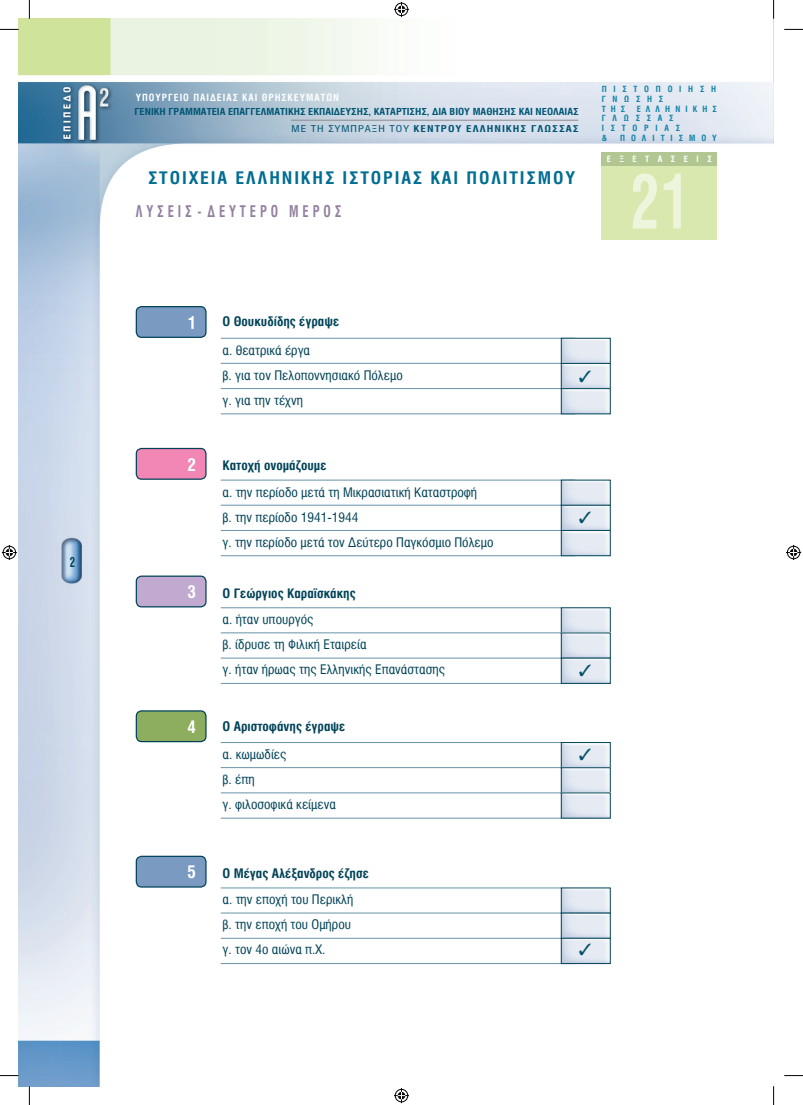
<style>
.page{position:relative;width:803px;height:1105px;background:#fff}
.page>*{position:absolute;margin:0;border:0;box-sizing:border-box;transform-origin:0 0}
.t1{font:700 75px "Mg Helvetica Cond";color:#eef5dd;scale:.8 1}
.t2{font:700 17.5px "Mg Helvetica Cond";letter-spacing:.1em;color:#006d92;scale:1.05 1}
.t3{font:700 17.5px "Mg Helvetica Cond";color:#fff}
.t4{font:700 16.25px "Mg Helvetica Cond";letter-spacing:.3em;color:#92809f;scale:.8 1}
.t5{font:700 13.75px "Mg Helvetica Cond";color:#004358;scale:.8 1}
.t6{font:13.12px/25px "Mg Helvetica Cond";color:#004358;scale:1.05 1}
.t7{font:700 13.12px "Mg Helvetica Cond";color:#004358;scale:1.05 1}
.t8{font:700 10px "Mg Helvetica Cond";letter-spacing:.1em;color:#fff}
.t9{font:700 9.75px "Mg Helvetica Cond";color:#005674;scale:1.11 1}
.t10{font:700 9.5px "Mg Helvetica Cond";letter-spacing:.085em;color:#005472;scale:1.2 1}
.t11{font:700 8.75px "Mg Helvetica Cond";letter-spacing:.97em;color:#fff}
.t12{font:700 8.62px/9.6px "Mg Helvetica Cond";letter-spacing:.78em;color:#0f83a6}
.t13{font:700 8.62px "Mg Helvetica Cond";letter-spacing:.69em;color:#0f83a6}
.s1{font-weight:400}
</style>
<div class="page">
<img style="left:19px;top:19px;width:754px;height:1066px">
<div style="left:136px;top:306px;width:70px;height:31px;background:#7a9ac2;border-radius:5px"></div>
<div style="left:136px;top:306px;width:71px;height:32px;border:1px solid #004358;border-radius:5px"></div>
<hr style="left:221px;top:363px;width:354px;height:1px;background:#6894a8">
<hr style="left:221px;top:338px;width:354px;height:1px;background:#6894a8">
<hr style="left:221px;top:388px;width:354px;height:1px;background:#6894a8">
<hr style="left:221px;top:413px;width:354px;height:1px;background:#6894a8">
<div style="left:136px;top:448px;width:70px;height:31px;background:#f287b6;border-radius:5px"></div>
<div style="left:136px;top:447px;width:71px;height:32px;border:1px solid #004358;border-radius:5px"></div>
<hr style="left:221px;top:504px;width:354px;height:1px;background:#6894a8">
<hr style="left:221px;top:479px;width:354px;height:1px;background:#6894a8">
<hr style="left:221px;top:530px;width:354px;height:1px;background:#6894a8">
<hr style="left:221px;top:555px;width:354px;height:1px;background:#6894a8">
<div style="left:136px;top:576px;width:70px;height:30px;background:#c2a9d0;border-radius:5px"></div>
<div style="left:136px;top:575px;width:71px;height:32px;border:1px solid #004358;border-radius:5px"></div>
<hr style="left:221px;top:632px;width:354px;height:1px;background:#6894a8">
<hr style="left:221px;top:607px;width:354px;height:1px;background:#6894a8">
<hr style="left:221px;top:657px;width:354px;height:1px;background:#6894a8">
<hr style="left:221px;top:682px;width:354px;height:1px;background:#6894a8">
<div style="left:136px;top:856px;width:70px;height:30px;background:#7a9ac2;border-radius:5px"></div>
<div style="left:136px;top:855px;width:71px;height:32px;border:1px solid #004358;border-radius:5px"></div>
<hr style="left:221px;top:912px;width:354px;height:1px;background:#6894a8">
<hr style="left:221px;top:887px;width:354px;height:1px;background:#6894a8">
<hr style="left:221px;top:937px;width:354px;height:1px;background:#6894a8">
<hr style="left:221px;top:962px;width:354px;height:1px;background:#6894a8">
<div style="left:136px;top:710px;width:70px;height:31px;background:#8eae5f;border-radius:5px"></div>
<div style="left:136px;top:710px;width:71px;height:32px;border:1px solid #004358;border-radius:5px"></div>
<hr style="left:221px;top:767px;width:354px;height:1px;background:#6894a8">
<hr style="left:221px;top:742px;width:354px;height:1px;background:#6894a8">
<hr style="left:221px;top:792px;width:354px;height:1px;background:#6894a8">
<hr style="left:221px;top:817px;width:354px;height:1px;background:#6894a8">
<div style="left:602px;top:152px;width:115px;height:17px;background:#b1c691"></div>
<div style="left:602px;top:166px;width:115px;height:73px;background:#d9e8ae"></div>
<hr style="left:291px;top:120px;width:287px;height:1px;background:#8a8c8f">
<svg style="left:0;top:29px;width:19px;height:1px"></svg>
<svg style="left:784px;top:29px;width:19px;height:1px"></svg>
<svg style="left:29px;top:0;width:1px;height:19px"></svg>
<svg style="left:29px;top:1085px;width:1px;height:19px"></svg>
<svg style="left:773px;top:0;width:1px;height:19px"></svg>
<svg style="left:773px;top:1086px;width:1px;height:18px"></svg>
<svg style="left:394px;top:2px;width:15px;height:15px"></svg>
<svg style="left:394px;top:1088px;width:15px;height:14px"></svg>
<svg style="left:2px;top:545px;width:15px;height:15px"></svg>
<svg style="left:786px;top:545px;width:15px;height:15px"></svg>
<svg style="left:561px;top:337px;width:50px;height:77px"></svg>
<svg style="left:561px;top:479px;width:50px;height:77px"></svg>
<svg style="left:561px;top:607px;width:50px;height:76px"></svg>
<svg style="left:561px;top:741px;width:50px;height:77px"></svg>
<svg style="left:561px;top:887px;width:50px;height:76px"></svg>
<p class="t5" style="left:70px;top:554px;width:8px">2</p>
<p class="t8" style="left:136px;top:91px;width:205px">YΠΟΥΡΓΕΙΟ ΠΑΙΔΕΙΑΣ ΚΑΙ ΘΡΗΣΚΕΥΜΑΤΩΝ</p>
<p class="t9" style="left:134px;top:106px;width:402px">ΓΕΝΙΚΗ ΓΡΑΜΜΑΤΕΙΑ ΕΠΑΓΓΕΛΜΑΤΙΚΗΣ ΕΚΠΑΙΔΕΥΣΗΣ, ΚΑΤΑΡΤΙΣΗΣ, ΔΙΑ ΒΙΟΥ ΜΑΘΗΣΗΣ ΚΑΙ ΝΕΟΛΑΙΑΣ</p>
<p class="t10" style="left:291px;top:123px;width:241px"><span class="s1">ΜΕ ΤΗ ΣΥΜΠΡΑΞΗ ΤΟΥ</span> ΚΕΝΤΡΟΥ ΕΛΛΗΝΙΚΗΣ ΓΛΩΣΣΑΣ</p>
<p class="t12" style="left:602px;top:85px;width:116px">ΠΙΣΤΟΠΟΙΗΣΗ<br>ΓΝΩΣΗΣ<br>ΤΗΣ</p>
<p class="t12" style="left:602px;top:104px;width:117px;text-indent:35px">ΕΛΛΗΝΙΚΗΣ<br>ΓΛΩΣΣΑΣ<br>ΙΣΤΟΡΙΑΣ<br>&amp;</p>
<p class="t13" style="left:620px;top:133px;width:98px">ΠΟΛΙΤΙΣΜΟΥ</p>
<p class="t11" style="left:607px;top:154px;width:106px">ΕΞΕΤΑΣΕΙΣ</p>
<h2 class="t2" style="left:148px;top:168px;width:408px">ΣΤΟΙΧΕΙΑ ΕΛΛΗΝΙΚΗΣ ΙΣΤΟΡΙΑΣ ΚΑΙ ΠΟΛΙΤΙΣΜΟΥ</h2>
<h1 class="t1" style="left:630px;top:159px;width:74px">21</h1>
<p class="t4" style="left:136px;top:202px;width:259px">ΛΥΣΕΙΣ - ΔΕΥΤΕΡΟ ΜΕΡΟΣ</p>
<h2 class="t3" style="left:188px;top:312px;width:10px">1</h2>
<p class="t7" style="left:222px;top:313px;width:113px">Ο Θουκυδίδης έγραψε</p>
<p class="t6" style="left:222px;top:337px;width:173px">α. θεατρικά έργα<br>β. για τον Πελοποννησιακό Πόλεμο γ. για την τέχνη</p>
<h2 class="t3" style="left:188px;top:454px;width:10px">2</h2>
<p class="t7" style="left:222px;top:457px;width:101px">Κατοχή ονομάζουμε</p>
<p class="t6" style="left:222px;top:480px;width:260px">α. την περίοδο μετά τη Μικρασιατική Καταστροφή<br>β. την περίοδο 1941-1944<br>γ. την περίοδο μετά τον Δεύτερο Παγκόσμιο Πόλεμο</p>
<h2 class="t3" style="left:188px;top:582px;width:10px">3</h2>
<p class="t7" style="left:222px;top:585px;width:128px">Ο Γεώργιος Καραϊσκάκης</p>
<p class="t6" style="left:222px;top:607px;width:213px">α. ήταν υπουργός<br>β. ίδρυσε τη Φιλική Εταιρεία<br>γ. ήταν ήρωας της Ελληνικής Επανάστασης</p>
<h2 class="t3" style="left:188px;top:716px;width:10px">4</h2>
<p class="t7" style="left:222px;top:719px;width:118px">Ο Αριστοφάνης έγραψε</p>
<p class="t6" style="left:222px;top:741px;width:110px">α. κωμωδίες<br>β. έπη<br>γ. φιλοσοφικά κείμενα</p>
<h2 class="t3" style="left:188px;top:861px;width:10px">5</h2>
<p class="t7" style="left:222px;top:865px;width:141px">Ο Μέγας Αλέξανδρος έζησε</p>
<p class="t6" style="left:222px;top:886px;width:126px">α. την εποχή του Περικλή β. την εποχή του Ομήρου γ. τον 4ο αιώνα π.Χ.</p>
</div>
